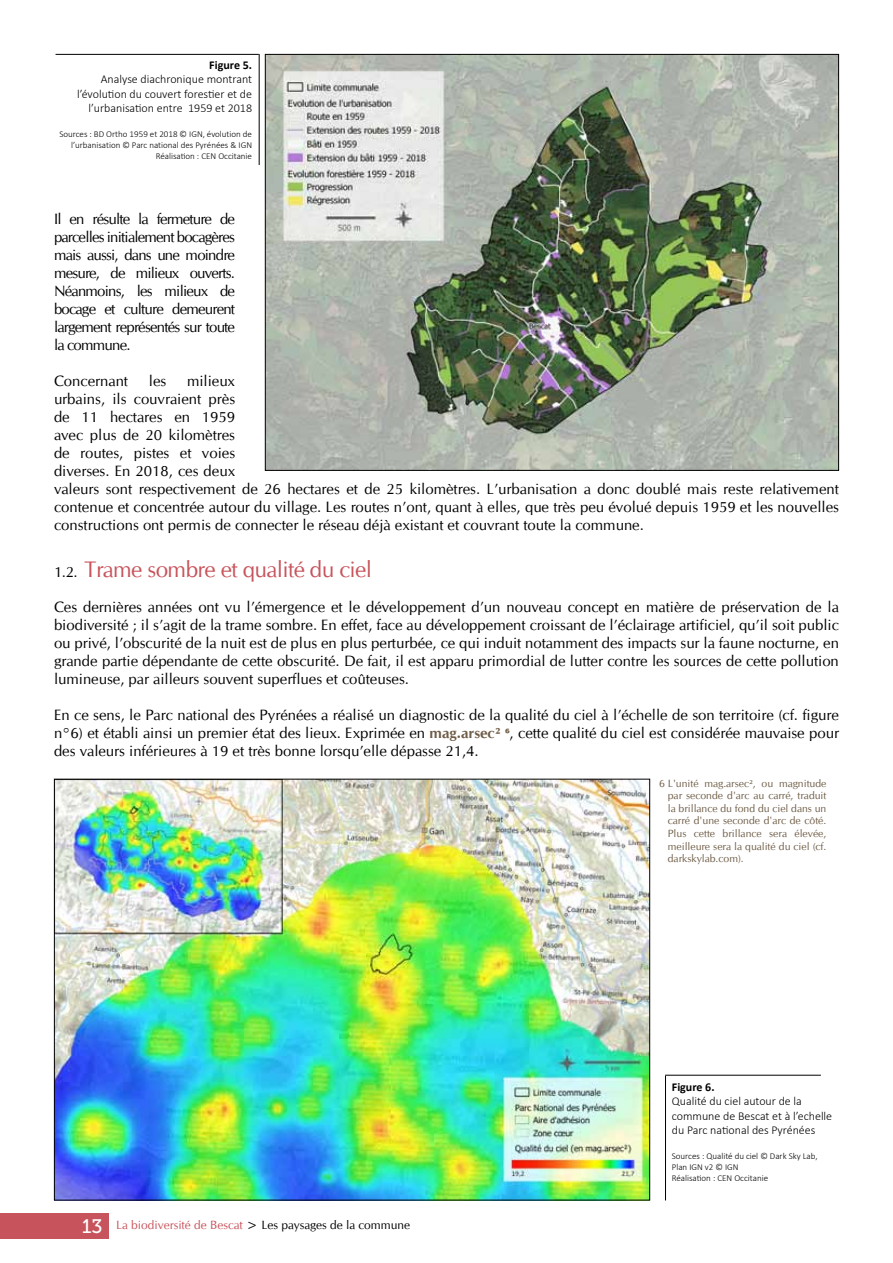
<style>
.page{position:relative;width:893px;height:1263px;background:#fff}
.page>*{position:absolute;margin:0;border:0;box-sizing:border-box;transform-origin:0 0}
.t1{font:22.5px "CG Omega";letter-spacing:-.025em;color:#c7545c}
.t2{font:15px/18px "CG Omega";color:#000;text-align:justify}
.t3{font:300 12px/14.4px "Calibri";color:#000;text-align:right}
.t4{font:12px "CG Omega";color:#000}
.t5{font:700 12px "Calibri";color:#000}
.t6{font:10.5px/12.6px "CG Omega";color:#6f5d47;text-align:justify}
.t7{font:300 9px/10.8px "Calibri";color:#000;text-align:right}
.s1{font-size:15px;color:#000}
.s2{font-weight:700;color:#6f5d47}
.s3{font-family:"Calibri";font-weight:700;color:#6f5d47}
.s4{font-family:"Museo Slab 500";font-size:19.5px;color:#fff}
.s5{color:#c7545c}
</style>
<div class="page">
<hr style="left:56px;top:54px;width:203px;height:1px;background:#000">
<hr style="left:259px;top:54px;width:1px;height:111px;background:#000">
<img style="left:267px;top:56px;width:570px;height:413px">
<img style="left:56px;top:781px;width:592px;height:417px">
<hr style="left:665px;top:1075px;width:156px;height:1px;background:#000">
<hr style="left:665px;top:1076px;width:1px;height:124px;background:#000">
<div style="left:0;top:1213px;width:108px;height:26px;background:#c7545c"></div>
<p class="t5" style="left:209px;top:56px;width:44px">Figure 5.</p>
<p class="t3" style="left:77px;top:72px;width:177px">Analyse diachronique montrant l’évolution du couvert forestier et de l’urbanisation entre 1959 et 2018</p>
<p class="t7" style="left:59px;top:129px;width:194px">Sources : BD Ortho 1959 et 2018 © IGN, évolution de l’urbanisation © Parc national des Pyrénées &amp; IGN<br>Réalisation : CEN Occitanie</p>
<p class="t2" style="left:54px;top:210px;width:183px">Il en résulte la fermeture de parcelles initialement bocagères mais aussi, dans une moindre mesure, de milieux ouverts.<br>Néanmoins, les milieux de bocage et culture demeurent largement représentés sur toute la commune.</p>
<p class="t2" style="left:54px;top:372px;width:76px">Concernant</p>
<p class="t2" style="left:149px;top:372px;width:19px">les</p>
<p class="t2" style="left:54px;top:372px;width:786px;text-align:left;text-indent:133px">milieux<br>urbains, ils couvraient près<br>de 11 hectares en 1959<br>avec plus de 20 kilomètres<br>de routes, pistes et voies<br>diverses. En 2018, ces deux<br>valeurs sont respectivement de 26 hectares et de 25 kilomètres. L’urbanisation a donc doublé mais reste relativement contenue et concentrée autour du village. Les routes n’ont, quant à elles, que très peu évolué depuis 1959 et les nouvelles constructions ont permis de connecter le réseau déjà existant et couvrant toute la commune.</p>
<h1 class="t1" style="left:54px;top:557px;width:320px"><span class="s1">1.2.</span> Trame sombre et qualité du ciel</h1>
<p class="t2" style="left:54px;top:598px;width:786px">Ces dernières années ont vu l’émergence et le développement d’un nouveau concept en matière de préservation de la biodiversité ; il s’agit de la trame sombre. En effet, face au développement croissant de l’éclairage artificiel, qu’il soit public ou privé, l’obscurité de la nuit est de plus en plus perturbée, ce qui induit notamment des impacts sur la faune nocturne, en grande partie dépendante de cette obscurité. De fait, il est apparu primordial de lutter contre les sources de cette pollution lumineuse, par ailleurs souvent superflues et coûteuses.</p>
<p class="t2" style="left:54px;top:706px;width:786px">En ce sens, le Parc national des Pyrénées a réalisé un diagnostic de la qualité du ciel à l’échelle de son territoire (cf. figure n°6) et établi ainsi un premier état des lieux. Exprimée en <span class="s2">mag.arsec²</span> <span class="s3">6</span>, cette qualité du ciel est considérée mauvaise pour des valeurs inférieures à 19 et très bonne lorsqu’elle dépasse 21,4.</p>
<p class="t6" style="left:668px;top:777px;width:160px;text-indent:-9px">6 L'unité mag.arsec², ou magnitude par seconde d'arc au carré, traduit la brillance du fond du ciel dans un carré d'une seconde d'arc de côté.<br>Plus cette brillance sera élevée, meilleure sera la qualité du ciel (cf. darkskylab.com).</p>
<p class="t4" style="left:82px;top:1218px;width:329px"><span class="s4">13</span> <span class="s5">La biodiversité de Bescat</span> &gt; Les paysages de la commune</p>
<p class="t5" style="left:672px;top:1078px;width:44px">Figure 6.</p>
<p class="t3" style="left:672px;top:1094px;width:162px;text-align:left">Qualité du ciel autour de la commune de Bescat et à l’echelle du Parc national des Pyrénées</p>
<p class="t7" style="left:672px;top:1151px;width:147px;text-align:left">Sources : Qualité du ciel © Dark Sky Lab,<br>Plan IGN v2 © IGN<br>Réalisation : CEN Occitanie</p>
</div>
